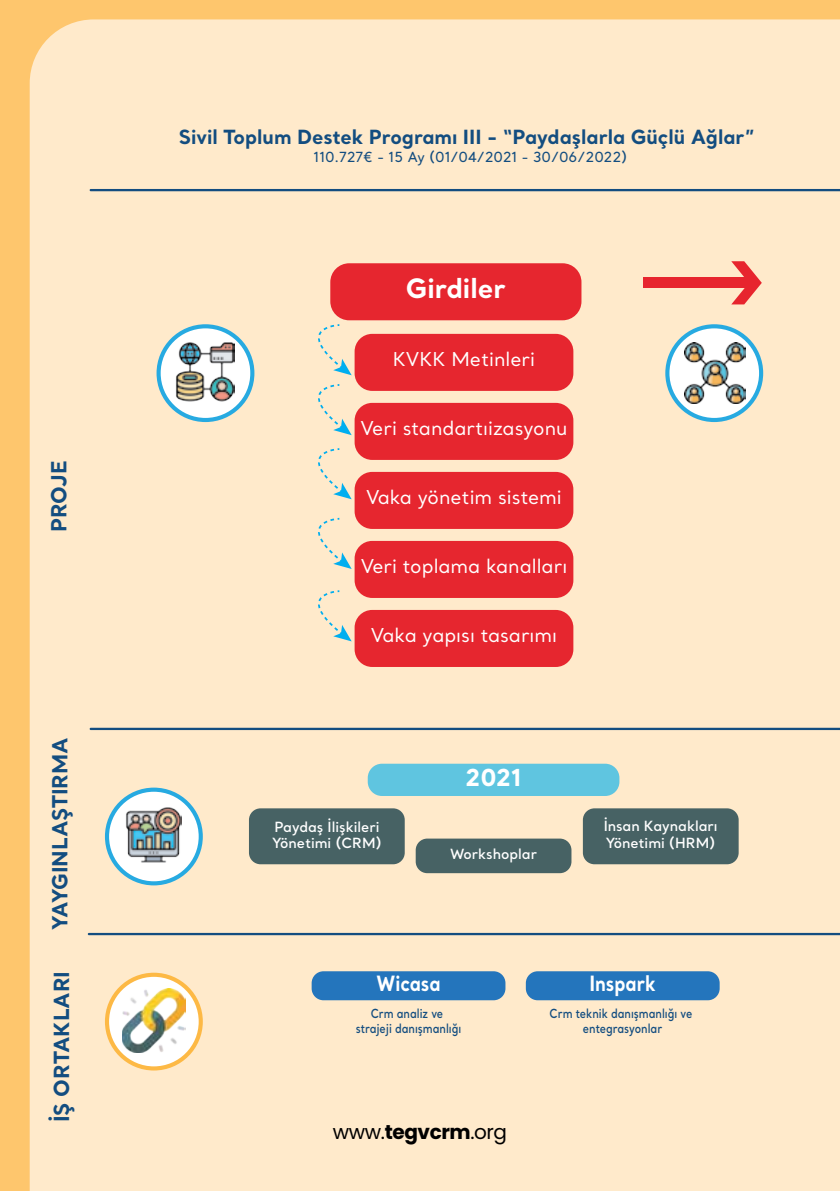
<style>
.page{position:relative;width:840px;height:1191px;background:#fff}
.page>*{position:absolute;margin:0;border:0;box-sizing:border-box;transform-origin:0 0}
.t1{font:700 26.6px "Santral";color:#fff}
.t2{font:700 23.2px "Santral";color:#fff}
.t3{font:700 21px "Santral";color:#fff;scale:.86 1}
.t4{font:700 20.8px "Santral";color:#134d80}
.t5{font:20px "Poppins";letter-spacing:-.02em;color:#000}
.t6{font:700 19.4px "Santral";color:#134d80}
.t7{font:19px "Santral";color:#fff}
.t8{font:600 14px/16.8px "Santral";color:#fff}
.t9{font:500 13.8px "Santral";color:#134d80}
.t10{font:600 12.6px/15px "Santral";color:#134d80;text-align:center;scale:.86 1}
.s1{font-weight:700}
</style>
<div class="page">
<div style="left:0;top:0;width:839px;height:1191px;background:#fec66d"></div>
<div style="left:30px;top:19px;width:809px;height:1172px;background:#ffeacb"></div>
<svg style="left:90px;top:727px;width:749px;height:3px;background:#4f7593"></svg>
<hr style="left:88px;top:933px;width:751px;height:2px;background:#134d80">
<div style="left:367px;top:763px;width:252px;height:33px;background:#5fc5e0;border-radius:14px"></div>
<div style="left:249px;top:808px;width:155px;height:56px;background:#476264;border-radius:12px"></div>
<div style="left:415px;top:838px;width:156px;height:35px;background:#476264;border-radius:12px"></div>
<div style="left:582px;top:808px;width:156px;height:56px;background:#476264;border-radius:12px"></div>
<div style="left:311px;top:971px;width:194px;height:29px;background:#2475bc;border-radius:12px"></div>
<div style="left:525px;top:971px;width:194px;height:29px;background:#2475bc;border-radius:12px"></div>
<svg style="left:105px;top:972px;width:98px;height:98px"></svg>
<div style="left:109px;top:976px;width:89px;height:90px;background:#fff;border-radius:50%"></div>
<img style="left:122px;top:988px;width:64px;height:64px">
<svg style="left:105px;top:787px;width:98px;height:98px"></svg>
<div style="left:109px;top:791px;width:89px;height:90px;background:#fff;border-radius:50%"></div>
<img style="left:126px;top:807px;width:55px;height:55px">
<svg style="left:90px;top:189px;width:749px;height:2px"></svg>
<div style="left:330px;top:263px;width:251px;height:57px;background:#e6262f;border-radius:19px"></div>
<div style="left:354px;top:334px;width:219px;height:57px;background:#e6262f;border-radius:18px"></div>
<div style="left:354px;top:403px;width:219px;height:57px;background:#e6262f;border-radius:18px"></div>
<div style="left:354px;top:472px;width:219px;height:57px;background:#e6262f;border-radius:18px"></div>
<div style="left:354px;top:541px;width:219px;height:57px;background:#e6262f;border-radius:18px"></div>
<div style="left:354px;top:610px;width:219px;height:57px;background:#e6262f;border-radius:18px"></div>
<svg style="left:303px;top:323px;width:48px;height:52px;background:#efe6cd"></svg>
<svg style="left:303px;top:383px;width:48px;height:52px;background:#efe6cd"></svg>
<svg style="left:303px;top:447px;width:48px;height:52px;background:#efe6cd"></svg>
<svg style="left:303px;top:517px;width:48px;height:52px;background:#efe6cd"></svg>
<svg style="left:303px;top:589px;width:48px;height:52px;background:#efe6cd"></svg>
<svg style="left:156px;top:324px;width:98px;height:98px"></svg>
<div style="left:161px;top:328px;width:89px;height:90px;background:#fff;border-radius:50%"></div>
<img style="left:176px;top:342px;width:58px;height:59px">
<svg style="left:665px;top:324px;width:97px;height:98px"></svg>
<div style="left:669px;top:328px;width:89px;height:90px;background:#fff;border-radius:50%"></div>
<img style="left:684px;top:342px;width:61px;height:61px">
<svg style="left:730px;top:261px;width:31px;height:43px"></svg>
<div style="left:643px;top:277px;width:108px;height:11px;background:#e7252e"></div>
<p class="t4" style="left:45px;top:532px;width:73px;rotate:-90deg">PROJE</p>
<p class="t4" style="left:46px;top:930px;width:194px;rotate:-90deg">YAYGINLAŞTIRMA</p>
<p class="t4" style="left:47px;top:1122px;width:153px;rotate:-90deg">İŞ ORTAKLARI</p>
<p class="t6" style="left:179px;top:124px;width:577px">Sivil Toplum Destek Programı III - “Paydaşlarla Güçlü Ağlar”</p>
<p class="t9" style="left:313px;top:148px;width:315px">110.727€ - 15 Ay (01/04/2021 - 30/06/2022)</p>
<h1 class="t1" style="left:405px;top:269px;width:101px">Girdiler</h1>
<p class="t7" style="left:392px;top:346px;width:144px">KVKK Metinleri</p>
<p class="t7" style="left:360px;top:415px;width:208px">Veri standartıizasyonu</p>
<p class="t7" style="left:366px;top:484px;width:197px">Vaka yönetim sistemi</p>
<p class="t7" style="left:360px;top:553px;width:208px">Veri toplama kanalları</p>
<p class="t7" style="left:370px;top:622px;width:187px">Vaka yapısı tasarımı</p>
<p class="t8" style="left:272px;top:817px;width:111px">Paydaş İlişkileri<br>Yönetimi (CRM)</p>
<p class="t2" style="left:465px;top:762px;width:58px">2021</p>
<p class="t8" style="left:450px;top:844px;width:88px">Workshoplar</p>
<p class="t8" style="left:603px;top:817px;width:115px">İnsan Kaynakları<br>Yönetimi (HRM)</p>
<p class="t3" style="left:376px;top:969px;width:76px">Wicasa</p>
<p class="t10" style="left:355px;top:1005px;width:124px">Crm analiz ve strajeji danışmanlığı</p>
<p class="t5" style="left:332px;top:1120px;width:176px">www.<span class="s1">tegvcrm</span>.org</p>
<p class="t3" style="left:589px;top:969px;width:79px">Inspark</p>
<p class="t10" style="left:549px;top:1005px;width:167px">Crm teknik danışmanlığı ve entegrasyonlar</p>
</div>
